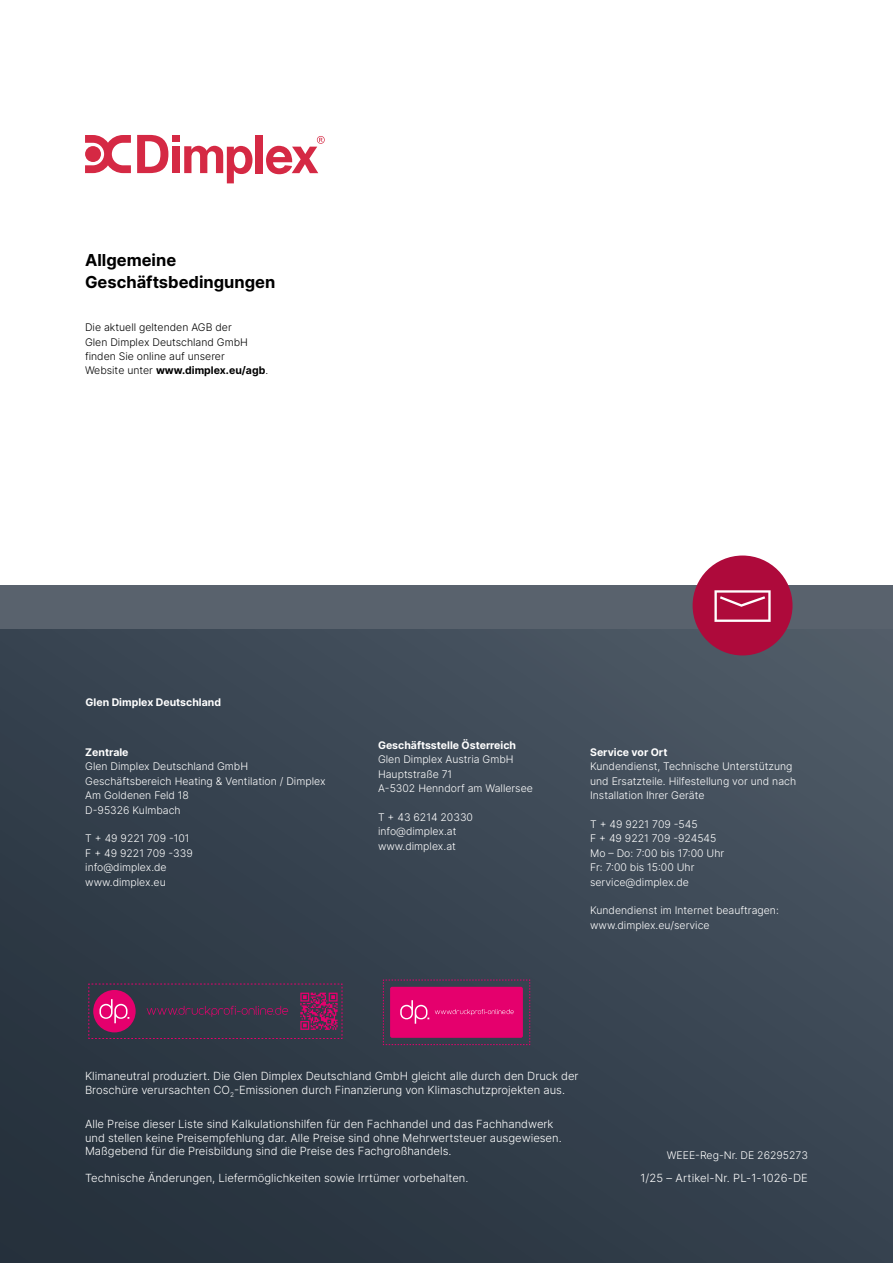
<style>
.page{position:relative;width:893px;height:1263px;background:#fff}
.page>*{position:absolute;margin:0;border:0;box-sizing:border-box;transform-origin:0 0}
.t1{font:300 58.5px "Glen Dimplex Icons";color:#fff}
.t2{font:700 16.5px/21.6px "Inter";color:#000}
.t3{font:300 11.25px/13.5px "Inter";color:#fff}
.t4{font:300 10.5px/14.4px "Inter";color:#fff}
.t5{font:300 10.5px/14.4px "Inter";color:#000}
.t6{font:700 10.5px "Inter";color:#fff}
.s1{font-weight:700}
</style>
<div class="page">
<div style="left:0;top:627px;width:893px;height:636px;background:linear-gradient(to right,#2c3744,#434f5c)"></div>
<div style="left:0;top:585px;width:893px;height:43px;background:#59626d"></div>
<svg style="left:85px;top:135px;width:46px;height:38px"></svg>
<svg style="left:137px;top:135px;width:31px;height:38px"></svg>
<div style="left:173px;top:135px;width:7px;height:6px;background:#d52944"></div>
<div style="left:173px;top:146px;width:7px;height:27px;background:#d52944"></div>
<div style="left:256px;top:135px;width:7px;height:38px;background:#d52944"></div>
<svg style="left:184px;top:146px;width:68px;height:37px"></svg>
<svg style="left:266px;top:136px;width:59px;height:38px"></svg>
<div style="left:693px;top:555px;width:99px;height:100px;background:#ae0a3b;border-radius:50%"></div>
<svg style="left:383px;top:980px;width:147px;height:65px;background:#b41767"></svg>
<svg style="left:88px;top:983px;width:255px;height:56px;background:#50324f"></svg>
<h2 class="t2" style="left:85px;top:249px;width:192px">Allgemeine<br>Geschäftsbedingungen</h2>
<p class="t5" style="left:85px;top:320px;width:185px">Die aktuell geltenden AGB der<br>Glen Dimplex Deutschland GmbH finden Sie online auf unserer<br>Website unter <span class="s1">www.dimplex.eu/agb</span>.</p>
<p class="t6" style="left:86px;top:694px;width:137px">Glen Dimplex Deutschland</p>
<p class="t6" style="left:85px;top:745px;width:45px">Zentrale</p>
<p class="t4" style="left:85px;top:759px;width:242px">Glen Dimplex Deutschland GmbH<br>Geschäftsbereich Heating &amp; Ventilation / Dimplex<br>Am Goldenen Feld 18<br>D-95326 Kulmbach</p>
<p class="t4" style="left:85px;top:831px;width:109px">T + 49 9221 709 -101<br>F + 49 9221 709 -339 info@dimplex.de www.dimplex.eu</p>
<p class="t6" style="left:378px;top:737px;width:140px">Geschäftsstelle Österreich</p>
<p class="t4" style="left:378px;top:752px;width:156px">Glen Dimplex Austria GmbH<br>Hauptstraße 71<br>A-5302 Henndorf am Wallersee</p>
<p class="t4" style="left:378px;top:810px;width:97px">T + 43 6214 20330 info@dimplex.at www.dimplex.at</p>
<h1 class="t1" style="left:713px;top:578px;width:60px">□■▼▼●</h1>
<p class="t6" style="left:590px;top:744px;width:79px">Service vor Ort</p>
<p class="t4" style="left:590px;top:759px;width:207px">Kundendienst, Technische Unterstützung und Ersatzteile. Hilfestellung vor und nach<br>Installation Ihrer Geräte</p>
<p class="t4" style="left:590px;top:817px;width:136px">T + 49 9221 709 -545<br>F + 49 9221 709 -924545<br>Mo – Do: 7:00 bis 17:00 Uhr<br>Fr: 7:00 bis 15:00 Uhr service@dimplex.de</p>
<p class="t4" style="left:590px;top:903px;width:190px">Kundendienst im Internet beauftragen: www.dimplex.eu/service</p>
<p class="t3" style="left:85px;top:1069px;width:495px">Klimaneutral produziert. Die Glen Dimplex Deutschland GmbH gleicht alle durch den Druck der<br>Broschüre verursachten CO<sub>2</sub>-Emissionen durch Finanzierung von Klimaschutzprojekten aus.</p>
<p class="t3" style="left:85px;top:1117px;width:478px">Alle Preise dieser Liste sind Kalkulationshilfen für den Fachhandel und das Fachhandwerk und stellen keine Preisempfehlung dar. Alle Preise sind ohne Mehrwertsteuer ausgewiesen.<br>Maßgebend für die Preisbildung sind die Preise des Fachgroßhandels.</p>
<p class="t3" style="left:85px;top:1171px;width:385px">Technische Änderungen, Liefermöglichkeiten sowie Irrtümer vorbehalten.</p>
<p class="t4" style="left:667px;top:1148px;width:143px">WEEE-Reg-Nr. DE 26295273</p>
<p class="t3" style="left:640px;top:1171px;width:169px">1/25 – Artikel-Nr. PL-1-1026-DE</p>
</div>
